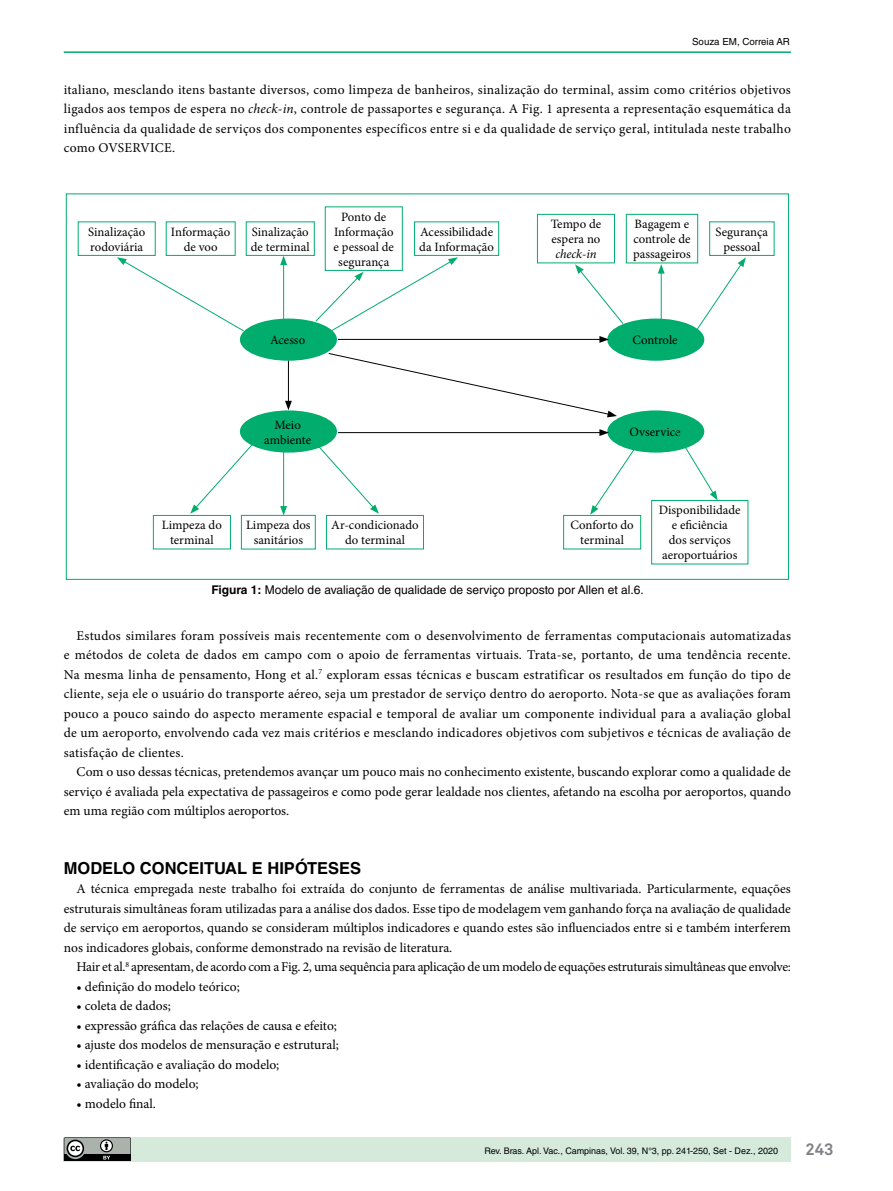
<style>
.page{position:relative;width:893px;height:1191px;background:#fff}
.page>*{position:absolute;margin:0;border:0;box-sizing:border-box;transform-origin:0 0}
.t1{font:700 16.5px "Helvetica LT Std";color:#000}
.t2{font:700 16.5px "Akkurat Pro";color:#808285}
.t3{font:13.5px/19.5px "Minion Pro";color:#000;text-align:justify}
.t4{font:13.5px "Minion Pro";letter-spacing:-.02em;color:#000}
.t5{font:12.75px/15px "Minion Pro";color:#000;text-align:center}
.t6{font:italic 12.75px "Minion Pro";letter-spacing:-.01em;color:#000}
.t7{font:12px "Helvetica LT Std";color:#000}
.t8{font:9.75px "Helvetica LT Std";color:#000}
.t9{font:9px "Helvetica LT Std";color:#000}
.s1{font-style:italic}
.s2{font-weight:700}
</style>
<div class="page">
<div style="left:64px;top:1137px;width:727px;height:24px;background:#d5eadb"></div>
<svg style="left:64px;top:1137px;width:73px;height:25px;background:#808681"></svg>
<hr style="left:64px;top:51px;width:727px;height:2px;background:#00ad6d">
<div style="left:153px;top:515px;width:78px;height:34px;border:1px solid #00ad6d"></div>
<div style="left:326px;top:515px;width:98px;height:34px;border:1px solid #00ad6d"></div>
<div style="left:241px;top:515px;width:75px;height:34px;border:1px solid #00ad6d"></div>
<div style="left:563px;top:515px;width:78px;height:34px;border:1px solid #00ad6d"></div>
<div style="left:651px;top:500px;width:97px;height:64px;border:1px solid #00ad6d"></div>
<div style="left:78px;top:221px;width:78px;height:35px;border:1px solid #00ad6d"></div>
<div style="left:246px;top:221px;width:69px;height:35px;border:1px solid #00ad6d"></div>
<div style="left:166px;top:221px;width:70px;height:35px;border:1px solid #00ad6d"></div>
<div style="left:414px;top:221px;width:85px;height:35px;border:1px solid #00ad6d"></div>
<div style="left:537px;top:214px;width:78px;height:49px;border:1px solid #00ad6d"></div>
<div style="left:626px;top:214px;width:72px;height:49px;border:1px solid #00ad6d"></div>
<div style="left:709px;top:221px;width:65px;height:35px;border:1px solid #00ad6d"></div>
<div style="left:240px;top:318px;width:97px;height:43px;background:#00ad6d;border-radius:50%"></div>
<div style="left:240px;top:410px;width:97px;height:42px;background:#00ad6d;border-radius:50%"></div>
<div style="left:607px;top:318px;width:97px;height:43px;background:#00ad6d;border-radius:50%"></div>
<div style="left:607px;top:410px;width:97px;height:42px;background:#00ad6d;border-radius:50%"></div>
<svg style="left:117px;top:257px;width:128px;height:75px"></svg>
<svg style="left:190px;top:439px;width:67px;height:75px"></svg>
<svg style="left:312px;top:439px;width:67px;height:75px"></svg>
<svg style="left:674px;top:429px;width:44px;height:71px"></svg>
<hr style="left:283px;top:263px;width:1px;height:57px;background:#00ad6d">
<svg style="left:280px;top:256px;width:7px;height:9px"></svg>
<hr style="left:283px;top:451px;width:1px;height:57px;background:#00ad6d">
<svg style="left:280px;top:506px;width:7px;height:9px"></svg>
<hr style="left:288px;top:361px;width:1px;height:42px;background:#000">
<svg style="left:285px;top:401px;width:7px;height:9px"></svg>
<svg style="left:315px;top:257px;width:143px;height:75px"></svg>
<svg style="left:575px;top:264px;width:49px;height:61px"></svg>
<hr style="left:661px;top:271px;width:1px;height:53px;background:#00ad6d">
<svg style="left:658px;top:264px;width:7px;height:10px"></svg>
<svg style="left:691px;top:257px;width:55px;height:80px"></svg>
<hr style="left:338px;top:339px;width:264px;height:1px;background:#000">
<svg style="left:599px;top:336px;width:10px;height:7px"></svg>
<hr style="left:338px;top:432px;width:264px;height:1px;background:#000">
<svg style="left:590px;top:429px;width:56px;height:86px"></svg>
<svg style="left:328px;top:352px;width:289px;height:65px"></svg>
<p class="t8" style="left:692px;top:36px;width:99px">Souza EM, Correia AR</p>
<p class="t3" style="left:64px;top:80px;width:729px">italiano, mesclando itens bastante diversos, como limpeza de banheiros, sinalização do terminal, assim como critérios objetivos ligados aos tempos de espera no <span class="s1">check-in</span>, controle de passaportes e segurança. A Fig. 1 apresenta a representação esquemática da influência da qualidade de serviços dos componentes específicos entre si e da qualidade de serviço geral, intitulada neste trabalho como OVSERVICE.</p>
<p class="t5" style="left:88px;top:224px;width:59px;text-align:left">Sinalização rodoviária</p>
<p class="t5" style="left:251px;top:224px;width:60px;text-align:left">Sinalização de terminal</p>
<p class="t5" style="left:171px;top:224px;width:61px">Informação de voo</p>
<p class="t5" style="left:334px;top:209px;width:62px">Ponto de<br>Informação e pessoal de segurança</p>
<p class="t5" style="left:419px;top:224px;width:76px;text-align:left">Acessibilidade da Informação</p>
<p class="t5" style="left:551px;top:217px;width:52px;text-align:left">Tempo de espera no</p>
<p class="t6" style="left:555px;top:245px;width:43px">check-in</p>
<p class="t5" style="left:270px;top:333px;width:37px">Acesso</p>
<p class="t5" style="left:633px;top:217px;width:59px;text-align:justify">Bagagem e controle de passageiros</p>
<p class="t5" style="left:716px;top:224px;width:54px">Segurança pessoal</p>
<p class="t5" style="left:632px;top:333px;width:47px">Controle</p>
<p class="t5" style="left:264px;top:417px;width:48px">Meio ambiente</p>
<p class="t5" style="left:629px;top:424px;width:53px">Ovservice</p>
<p class="t5" style="left:162px;top:518px;width:61px">Limpeza do terminal</p>
<p class="t5" style="left:331px;top:518px;width:89px">Ar-condicionado do terminal</p>
<p class="t5" style="left:246px;top:518px;width:66px">Limpeza dos sanitários</p>
<p class="t5" style="left:570px;top:518px;width:65px">Conforto do terminal</p>
<p class="t5" style="left:659px;top:503px;width:83px">Disponibilidade e eficiência<br>dos serviços aeroportuários</p>
<p class="t7" style="left:211px;top:583px;width:434px"><span class="s2">Figura 1:</span> Modelo de avaliação de qualidade de serviço proposto por Allen et al.6.</p>
<p class="t3" style="left:64px;top:626px;width:729px;text-indent:13px">Estudos similares foram possíveis mais recentemente com o desenvolvimento de ferramentas computacionais automatizadas e métodos de coleta de dados em campo com o apoio de ferramentas virtuais. Trata-se, portanto, de uma tendência recente.<br>Na mesma linha de pensamento, Hong et al.<sup>7</sup> exploram essas técnicas e buscam estratificar os resultados em função do tipo de cliente, seja ele o usuário do transporte aéreo, seja um prestador de serviço dentro do aeroporto. Nota-se que as avaliações foram pouco a pouco saindo do aspecto meramente espacial e temporal de avaliar um componente individual para a avaliação global de um aeroporto, envolvendo cada vez mais critérios e mesclando indicadores objetivos com subjetivos e técnicas de avaliação de satisfação de clientes.</p>
<p class="t3" style="left:64px;top:762px;width:729px;text-indent:13px">Com o uso dessas técnicas, pretendemos avançar um pouco mais no conhecimento existente, buscando explorar como a qualidade de serviço é avaliada pela expectativa de passageiros e como pode gerar lealdade nos clientes, afetando na escolha por aeroportos, quando em uma região com múltiplos aeroportos.</p>
<p class="t1" style="left:64px;top:858px;width:299px">MODELO CONCEITUAL E HIPÓTESES</p>
<p class="t3" style="left:64px;top:879px;width:729px;text-indent:13px">A técnica empregada neste trabalho foi extraída do conjunto de ferramentas de análise multivariada. Particularmente, equações estruturais simultâneas foram utilizadas para a análise dos dados. Esse tipo de modelagem vem ganhando força na avaliação de qualidade de serviço em aeroportos, quando se consideram múltiplos indicadores e quando estes são influenciados entre si e também interferem nos indicadores globais, conforme demonstrado na revisão de literatura.</p>
<p class="t4" style="left:77px;top:958px;width:716px">Hair et al.<sup>8</sup> apresentam, de acordo com a Fig. 2, uma sequência para aplicação de um modelo de equações estruturais simultâneas que envolve:</p>
<p class="t3" style="left:77px;top:977px;width:165px">• definição do modelo teórico;</p>
<p class="t3" style="left:77px;top:996px;width:96px">• coleta de dados;</p>
<p class="t3" style="left:77px;top:1016px;width:262px">• expressão gráfica das relações de causa e efeito;</p>
<p class="t3" style="left:77px;top:1035px;width:264px">• ajuste dos modelos de mensuração e estrutural;</p>
<p class="t3" style="left:77px;top:1055px;width:204px">• identificação e avaliação do modelo;</p>
<p class="t3" style="left:77px;top:1074px;width:124px">• avaliação do modelo;</p>
<p class="t3" style="left:77px;top:1094px;width:81px">• modelo final.</p>
<p class="t9" style="left:484px;top:1145px;width:295px">Rev. Bras. Apl. Vac., Campinas, Vol. 39, N°3, pp. 241-250, Set - Dez., 2020</p>
<p class="t2" style="left:805px;top:1139px;width:30px">243</p>
</div>
